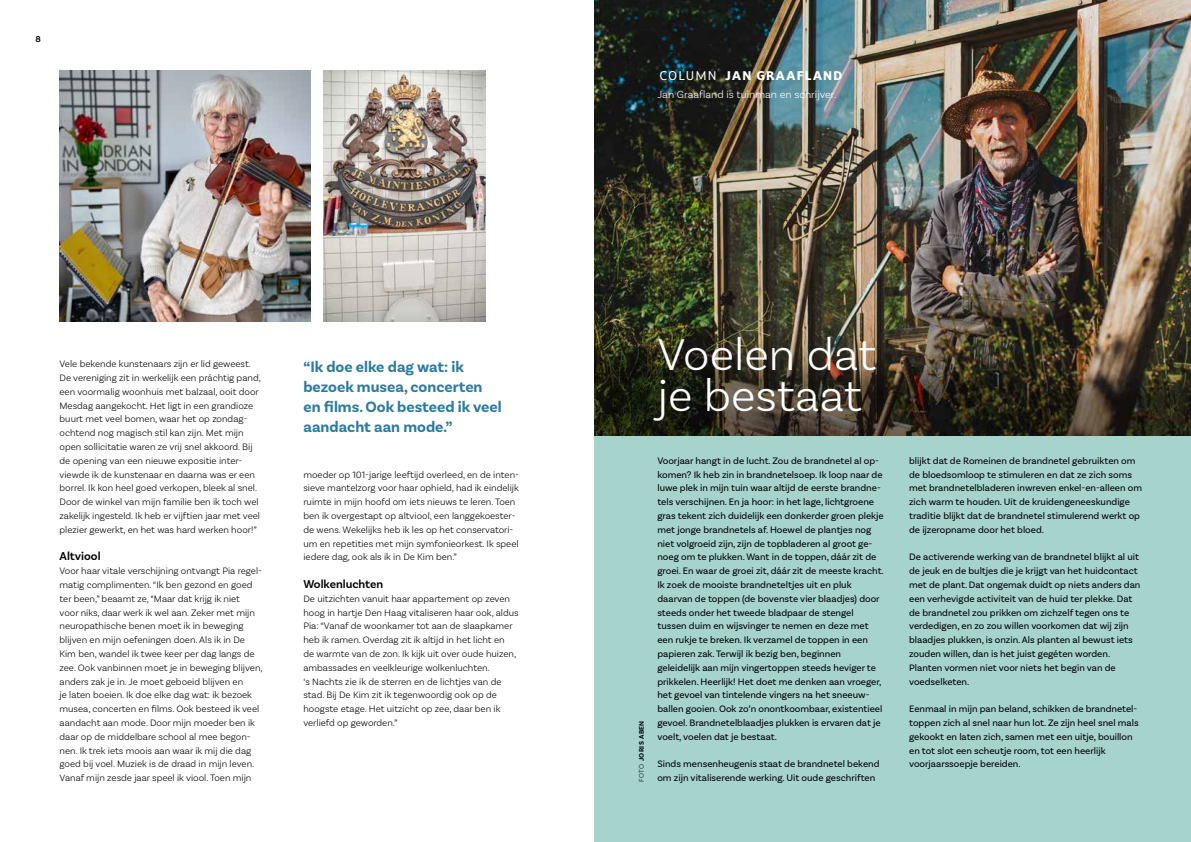
<style>
.page{position:relative;width:1191px;height:842px;background:#fff}
.page>*{position:absolute;margin:0;border:0;box-sizing:border-box;transform-origin:0 0}
.t1{font:300 46.9px/41px "Basic Sans";color:#fff}
.t2{font:700 15.8px/20px "Basic Sans";color:#2b7aa1}
.t3{font:600 12px "Basic Sans";color:#000}
.t4{font:12px "Darkmode Darkmode Off X Bold";letter-spacing:.09em;color:#fff}
.t5{font:300 11px "Basic Sans";color:#fff}
.t6{font:9.8px/13.8px "Basic Sans";color:#000}
.t7{font:300 9.8px/13.8px "Basic Sans";color:#000}
.t8{font:600 9px "Basic Sans";color:#000}
.t9{font:700 7px "Basic Sans";letter-spacing:.05em;color:#000}
.s1{font-family:"Darkmode Darkmode Off"}
.s2{font-weight:300}
</style>
<div class="page">
<div style="left:594px;top:71px;width:597px;height:771px;background:#a6d4cc"></div>
<img style="left:594px;top:0;width:597px;height:435px">
<img style="left:60px;top:71px;width:250px;height:251px">
<img style="left:323px;top:71px;width:163px;height:251px">
<p class="t8" style="left:35px;top:34px;width:7px">8</p>
<p class="t7" style="left:60px;top:357px;width:203px">Vele bekende kunstenaars zijn er lid geweest.<br>De vereniging zit in werkelijk een práchtig pand, een voormalig woonhuis met balzaal, ooit door Mesdag aangekocht. Het ligt in een grandioze buurt met veel bomen, waar het op zondag&shy;ochtend nog magisch stil kan zijn. Met mijn open sollicitatie waren ze vrij snel akkoord. Bij de opening van een nieuwe expositie inter&shy;viewde ik de kunstenaar en daarna was er een borrel. Ik kon heel goed verkopen, bleek al snel.<br>Door de winkel van mijn familie ben ik toch wel zakelijk ingesteld. Ik heb er vijftien jaar met veel plezier gewerkt, en het was hard werken hoor!”</p>
<p class="t3" style="left:60px;top:549px;width:43px">Altviool</p>
<p class="t7" style="left:60px;top:564px;width:205px">Voor haar vitale verschijning ontvangt Pia regel&shy;matig complimenten. “Ik ben gezond en goed ter been,” beaamt ze, “Maar dat krijg ik niet<br>voor niks, daar werk ik wel aan. Zeker met mijn neuropathische benen moet ik in beweging blijven en mijn oefeningen doen. Als ik in De Kim ben, wandel ik twee keer per dag langs de zee. Ook vanbinnen moet je in beweging blijven, anders zak je in. Je moet geboeid blijven en<br>je laten boeien. Ik doe elke dag wat: ik bezoek musea, concerten en films. Ook besteed ik veel aandacht aan mode. Door mijn moeder ben ik daar op de middelbare school al mee begon&shy;nen. Ik trek iets moois aan waar ik mij die dag goed bij voel. Muziek is de draad in mijn leven.<br>Vanaf mijn zesde jaar speel ik viool. Toen mijn</p>
<h2 class="t2" style="left:303px;top:357px;width:200px">“Ik doe elke dag wat: ik bezoek musea, concerten en films. Ook besteed ik veel aandacht aan mode.”</h2>
<p class="t7" style="left:303px;top:467px;width:217px">moeder op 101-jarige leeftijd overleed, en de inten&shy;sieve mantelzorg voor haar ophield, had ik eindelijk ruimte in mijn hoofd om iets nieuws te leren. Toen ben ik overgestapt op altviool, een langgekoester&shy;de wens. Wekelijks heb ik les op het conservatori&shy;um en repetities met mijn symfonieorkest. Ik speel iedere dag, ook als ik in De Kim ben.”</p>
<p class="t3" style="left:303px;top:577px;width:81px">Wolkenluchten</p>
<p class="t7" style="left:303px;top:592px;width:217px">De uitzichten vanuit haar appartement op zeven hoog in hartje Den Haag vitaliseren haar ook, aldus Pia: “Vanaf de woonkamer tot aan de slaapkamer heb ik ramen. Overdag zit ik altijd in het licht en<br>de warmte van de zon. Ik kijk uit over oude huizen, ambassades en veelkleurige wolkenluchten.<br>‘s Nachts zie ik de sterren en de lichtjes van de stad. Bij De Kim zit ik tegenwoordig ook op de hoogste etage. Het uitzicht op zee, daar ben ik verliefd op geworden.”</p>
<p class="t4" style="left:659px;top:67px;width:184px"><span class="s1">COLUMN</span> JAN GRAAFLAND</p>
<p class="t5" style="left:657px;top:88px;width:180px">Jan Graafland is tuinman en schrijver.</p>
<h1 class="t1" style="left:657px;top:333px;width:220px">Voelen dat je bestaat</h1>
<p class="t9" style="left:637px;top:782px;width:63px;rotate:-90deg"><span class="s2">FOTO</span> JORIS ABEN</p>
<p class="t6" style="left:657px;top:454px;width:228px">Voorjaar hangt in de lucht. Zou de brandnetel al op&shy;komen? Ik heb zin in brandnetelsoep. Ik loop naar de luwe plek in mijn tuin waar altijd de eerste brandne&shy;tels verschijnen. En ja hoor: in het lage, lichtgroene gras tekent zich duidelijk een donkerder groen plekje met jonge brandnetels af. Hoewel de plantjes nog niet volgroeid zijn, zijn de topbladeren al groot ge&shy;noeg om te plukken. Want in de toppen, dáár zit de groei. En waar de groei zit, dáár zit de meeste kracht.<br>Ik zoek de mooiste brandneteltjes uit en pluk daarvan de toppen (de bovenste vier blaadjes) door steeds onder het tweede bladpaar de stengel tussen duim en wijsvinger te nemen en deze met een rukje te breken. Ik verzamel de toppen in een papieren zak. Terwijl ik bezig ben, beginnen geleidelijk aan mijn vingertoppen steeds heviger te prikkelen. Heerlijk! Het doet me denken aan vroeger, het gevoel van tintelende vingers na het sneeuw&shy;ballen gooien. Ook zo’n onontkoombaar, existentieel gevoel. Brandnetelblaadjes plukken is ervaren dat je voelt, voelen dat je bestaat.</p>
<p class="t6" style="left:657px;top:757px;width:224px">Sinds mensenheugenis staat de brandnetel bekend om zijn vitaliserende werking. Uit oude geschriften</p>
<p class="t6" style="left:909px;top:454px;width:234px">blijkt dat de Romeinen de brandnetel gebruikten om de bloedsomloop te stimuleren en dat ze zich soms met brandnetelbladeren inwreven enkel-en-alleen om zich warm te houden. Uit de kruidengeneeskundige traditie blijkt dat de brandnetel stimulerend werkt op de ijzeropname door het bloed.</p>
<p class="t6" style="left:909px;top:550px;width:233px">De activerende werking van de brandnetel blijkt al uit de jeuk en de bultjes die je krijgt van het huidcontact met de plant. Dat ongemak duidt op niets anders dan een verhevigde activiteit van de huid ter plekke. Dat de brandnetel zou prikken om zichzelf tegen ons te verdedigen, en zo zou willen voorkomen dat wij zijn blaadjes plukken, is onzin. Als planten al bewust iets zouden willen, dan is het juist gegéten worden.<br>Planten vormen niet voor niets het begin van de voedselketen.</p>
<p class="t6" style="left:909px;top:702px;width:231px">Eenmaal in mijn pan beland, schikken de brandnetel&shy;toppen zich al snel naar hun lot. Ze zijn heel snel mals gekookt en laten zich, samen met een uitje, bouillon en tot slot een scheutje room, tot een heerlijk voorjaarssoepje bereiden.</p>
</div>
